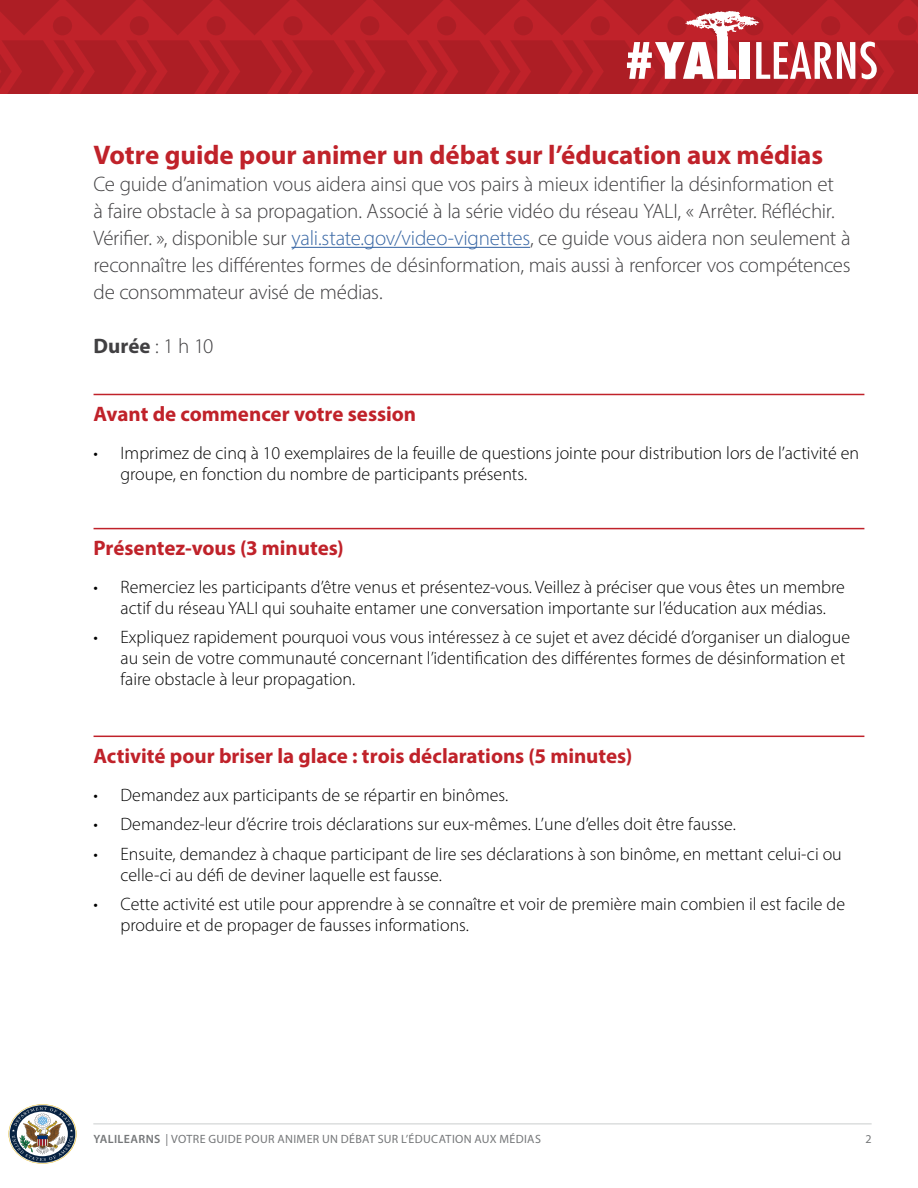
<style>
.page{position:relative;width:918px;height:1188px;background:#fff}
.page>*{position:absolute;margin:0;border:0;box-sizing:border-box;transform-origin:0 0}
.t1{font:700 27px "Myriad Pro";letter-spacing:-.005em;color:#c0222a}
.t2{font:300 21px/27px "Myriad Pro";letter-spacing:-.015em;color:#414042}
.t3{font:700 21px "Myriad Pro";color:#c0222a}
.t4{font:700 21px "Myriad Pro";color:#414042}
.t5{font:300 18px/21px "Myriad Pro";color:#000}
.t6{font:12px "Myriad Pro";letter-spacing:.03em;color:#757779}
.s1{color:#3a68a5}
.s2{font-weight:300}
.s3{font-weight:600}
</style>
<div class="page">
<hr style="left:93px;top:1124px;width:779px;height:1px;background:#cbcdce">
<svg style="left:0;top:0;width:918px;height:94px;background:#b82e34"></svg>
<svg style="left:9px;top:1104px;width:68px;height:60px"></svg>
<hr style="left:94px;top:394px;width:770px;height:1px;background:#c0222a">
<hr style="left:94px;top:528px;width:770px;height:1px;background:#c0222a">
<hr style="left:94px;top:736px;width:770px;height:1px;background:#c0222a">
<hr style="left:291px;top:247px;width:239px;height:1px;background:#3a68a5">
<h1 class="t1" style="left:94px;top:138px;width:731px">Votre guide pour animer un débat sur l’éducation aux médias</h1>
<p class="t2" style="left:94px;top:171px;width:759px">Ce guide d’animation vous aidera ainsi que vos pairs à mieux identifier la désinformation et<br>à faire obstacle à sa propagation. Associé à la série vidéo du réseau YALI, « Arrêter. Réfléchir.<br>Vérifier. », disponible sur <span class="s1">yali.state.gov/video-vignettes</span>, ce guide vous aidera non seulement à reconnaître les différentes formes de désinformation, mais aussi à renforcer vos compétences de consommateur avisé de médias.</p>
<p class="t4" style="left:94px;top:333px;width:121px">Durée <span class="s2">: 1 h 10</span></p>
<p class="t3" style="left:94px;top:400px;width:324px">Avant de commencer votre session</p>
<p class="t5" style="left:121px;top:442px;width:740px;text-indent:-27px">• Imprimez de cinq à 10 exemplaires de la feuille de questions jointe pour distribution lors de l’activité en groupe, en fonction du nombre de participants présents.</p>
<p class="t3" style="left:94px;top:534px;width:252px">Présentez-vous (3 minutes)</p>
<p class="t5" style="left:94px;top:576px;width:753px;text-align:center">• Remerciez les participants d’être venus et présentez-vous. Veillez à préciser que vous êtes un membre actif du réseau YALI qui souhaite entamer une conversation importante sur l’éducation aux médias.</p>
<p class="t5" style="left:121px;top:627px;width:731px;text-indent:-27px">• Expliquez rapidement pourquoi vous vous intéressez à ce sujet et avez décidé d’organiser un dialogue au sein de votre communauté concernant l’identification des différentes formes de désinformation et faire obstacle à leur propagation.</p>
<p class="t3" style="left:94px;top:742px;width:540px">Activité pour briser la glace : trois déclarations (5 minutes)</p>
<p class="t5" style="left:94px;top:784px;width:416px">• Demandez aux participants de se répartir en binômes.</p>
<p class="t5" style="left:94px;top:813px;width:644px">• Demandez-leur d’écrire trois déclarations sur eux-mêmes. L’une d’elles doit être fausse.</p>
<p class="t5" style="left:121px;top:843px;width:723px;text-indent:-27px">• Ensuite, demandez à chaque participant de lire ses déclarations à son binôme, en mettant celui-ci ou celle-ci au défi de deviner laquelle est fausse.</p>
<p class="t5" style="left:121px;top:893px;width:726px;text-indent:-27px">• Cette activité est utile pour apprendre à se connaître et voir de première main combien il est facile de produire et de propager de fausses informations.</p>
<p class="t6" style="left:93px;top:1132px;width:449px"><span class="s3">YALILEARNS</span> | VOTRE GUIDE POUR ANIMER UN DÉBAT SUR L’ÉDUCATION AUX MÉDIAS</p>
<p class="t6" style="left:865px;top:1132px;width:8px">2</p>
</div>
